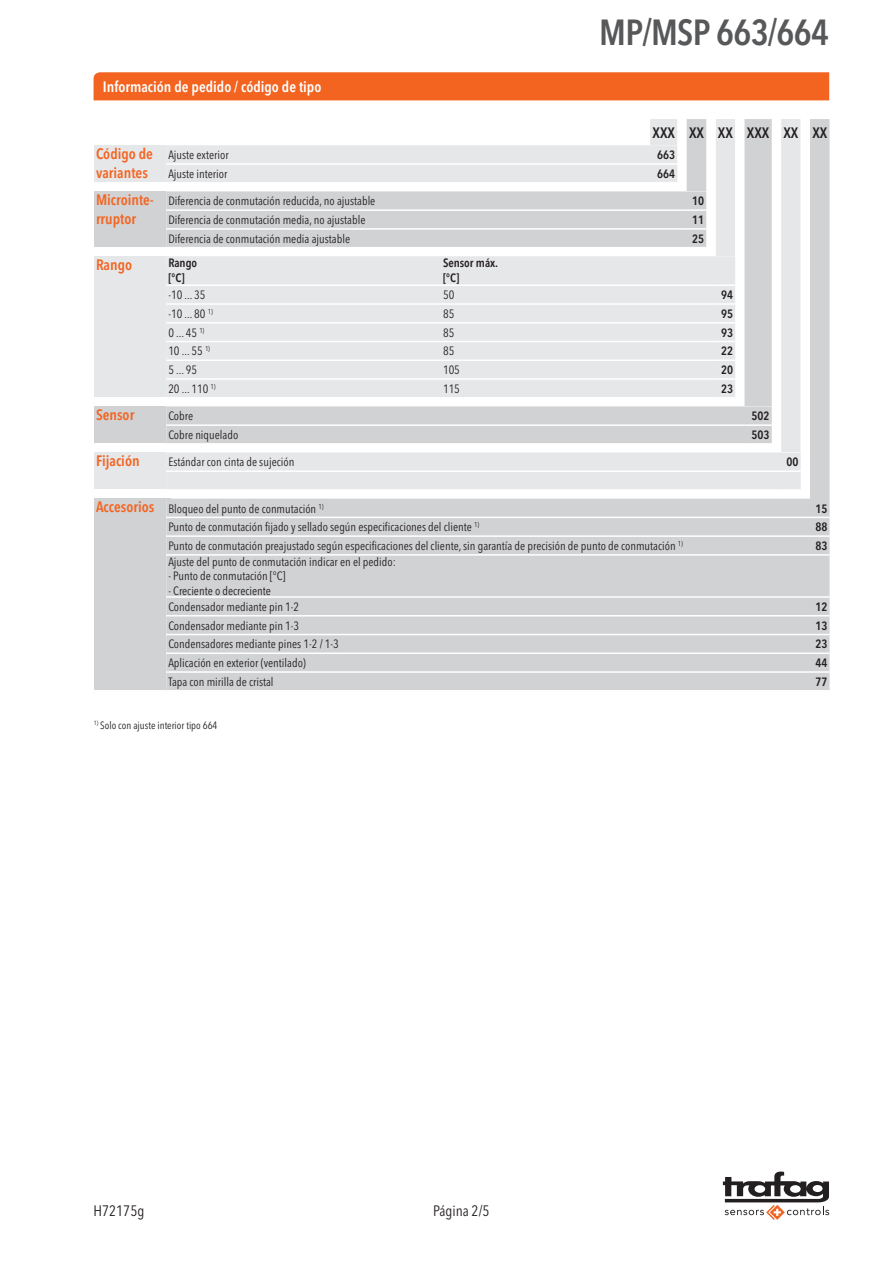
<style>
.page{position:relative;width:893px;height:1263px;background:#fff}
.page>*{position:absolute;margin:0;border:0;box-sizing:border-box;transform-origin:0 0}
.t1{font:600 condensed 36px "Avenir Next LT Pro";letter-spacing:-.02em;color:#57585a}
.t2{font:600 condensed 15px/18.8px "Avenir Next LT Pro";color:#f36421}
.t3{font:600 condensed 15px "Avenir Next LT Pro";color:#fff}
.t4{font:condensed 15px "Avenir Next LT Pro";color:#231f20}
.t5{font:600 condensed 15px "Avenir Next LT Pro";color:#231f20}
.t6{font:condensed 12px/16px "Avenir Next LT Pro";color:#231f20}
.t7{font:600 condensed 12px/14.4px "Avenir Next LT Pro";color:#231f20}
.t8{font:condensed 10.5px "Avenir Next LT Pro";color:#231f20}
.s1{font-weight:600;font-size:15px;color:#f36421}
</style>
<div class="page">
<svg style="left:723px;top:1171px;width:106px;height:49px"></svg>
<div style="left:94px;top:72px;width:735px;height:28px;background:#f36421"></div>
<svg style="left:650px;top:119px;width:37px;height:380px"></svg>
<svg style="left:687px;top:119px;width:143px;height:380px"></svg>
<div style="left:94px;top:145px;width:76px;height:37px;background:#e6e7e9"></div>
<div style="left:166px;top:145px;width:511px;height:37px;background:#e6e7e9"></div>
<hr style="left:166px;top:163px;width:484px;height:2px;background:#fff">
<hr style="left:650px;top:163px;width:27px;height:2px;background:#fff">
<hr style="left:650px;top:182px;width:27px;height:2px;background:#fff">
<div style="left:94px;top:191px;width:76px;height:56px;background:#d1d2d4"></div>
<svg style="left:166px;top:191px;width:540px;height:57px;background:#d4d5d7"></svg>
<div style="left:94px;top:256px;width:76px;height:141px;background:#e6e7e9"></div>
<div style="left:166px;top:256px;width:569px;height:141px;background:#e6e7e9"></div>
<hr style="left:166px;top:284px;width:275px;height:2px;background:#fff">
<hr style="left:441px;top:284px;width:275px;height:2px;background:#fff">
<svg style="left:716px;top:284px;width:19px;height:2px"></svg>
<hr style="left:166px;top:303px;width:275px;height:2px;background:#fff">
<hr style="left:441px;top:303px;width:275px;height:2px;background:#fff">
<svg style="left:716px;top:303px;width:19px;height:2px"></svg>
<hr style="left:166px;top:322px;width:275px;height:1px;background:#fff">
<hr style="left:441px;top:322px;width:275px;height:1px;background:#fff">
<svg style="left:716px;top:322px;width:19px;height:1px"></svg>
<hr style="left:166px;top:341px;width:275px;height:1px;background:#fff">
<hr style="left:441px;top:341px;width:275px;height:1px;background:#fff">
<svg style="left:716px;top:341px;width:19px;height:1px"></svg>
<hr style="left:166px;top:359px;width:275px;height:2px;background:#fff">
<hr style="left:441px;top:359px;width:275px;height:2px;background:#fff">
<svg style="left:716px;top:359px;width:19px;height:2px"></svg>
<hr style="left:166px;top:378px;width:275px;height:2px;background:#fff">
<hr style="left:441px;top:378px;width:275px;height:2px;background:#fff">
<svg style="left:716px;top:378px;width:19px;height:2px"></svg>
<hr style="left:441px;top:397px;width:275px;height:1px;background:#fff">
<svg style="left:716px;top:397px;width:19px;height:1px"></svg>
<div style="left:94px;top:406px;width:76px;height:37px;background:#d1d2d4"></div>
<div style="left:166px;top:406px;width:606px;height:37px;background:#d1d2d4"></div>
<hr style="left:166px;top:424px;width:578px;height:2px;background:#fff">
<hr style="left:744px;top:424px;width:28px;height:2px;background:#fff">
<hr style="left:166px;top:443px;width:578px;height:2px;background:#fff">
<hr style="left:744px;top:443px;width:28px;height:2px;background:#fff">
<div style="left:94px;top:452px;width:76px;height:37px;background:#e6e7e9"></div>
<div style="left:166px;top:452px;width:635px;height:37px;background:#e6e7e9"></div>
<hr style="left:166px;top:470px;width:615px;height:2px;background:#fff">
<hr style="left:781px;top:470px;width:20px;height:2px;background:#fff">
<hr style="left:166px;top:489px;width:615px;height:2px;background:#fff">
<hr style="left:781px;top:489px;width:20px;height:2px;background:#fff">
<div style="left:94px;top:499px;width:76px;height:191px;background:#d1d2d4"></div>
<div style="left:166px;top:499px;width:664px;height:191px;background:#d1d2d4"></div>
<hr style="left:166px;top:517px;width:644px;height:1px;background:#fff">
<svg style="left:810px;top:517px;width:20px;height:1px"></svg>
<hr style="left:166px;top:535px;width:644px;height:2px;background:#fff">
<hr style="left:810px;top:535px;width:20px;height:2px;background:#fff">
<hr style="left:166px;top:554px;width:644px;height:2px;background:#fff">
<hr style="left:810px;top:554px;width:20px;height:2px;background:#fff">
<hr style="left:166px;top:596px;width:644px;height:2px;background:#fff">
<hr style="left:810px;top:596px;width:20px;height:2px;background:#fff">
<hr style="left:166px;top:615px;width:644px;height:1px;background:#fff">
<svg style="left:810px;top:615px;width:20px;height:1px"></svg>
<hr style="left:166px;top:634px;width:644px;height:1px;background:#fff">
<svg style="left:810px;top:634px;width:20px;height:1px"></svg>
<hr style="left:166px;top:652px;width:644px;height:2px;background:#fff">
<hr style="left:810px;top:652px;width:20px;height:2px;background:#fff">
<hr style="left:166px;top:671px;width:644px;height:2px;background:#fff">
<hr style="left:810px;top:671px;width:20px;height:2px;background:#fff">
<p class="t3" style="left:103px;top:78px;width:220px">Información de pedido / código de tipo</p>
<h1 class="t1" style="left:599px;top:10px;width:231px">MP/MSP 663/664</h1>
<p class="t5" style="left:652px;top:123px;width:176px">XXX XX XX XXX XX XX</p>
<p class="t2" style="left:96px;top:144px;width:58px">Código de variantes</p>
<p class="t6" style="left:168px;top:147px;width:62px">Ajuste exterior</p>
<p class="t7" style="left:657px;top:148px;width:19px">663</p>
<p class="t6" style="left:168px;top:166px;width:61px">Ajuste interior</p>
<p class="t7" style="left:657px;top:166px;width:19px">664</p>
<p class="t2" style="left:96px;top:190px;width:59px">Microinte&shy;rruptor</p>
<p class="t6" style="left:168px;top:193px;width:209px">Diferencia de conmutación reducida, no ajustable</p>
<p class="t7" style="left:692px;top:194px;width:13px">10</p>
<p class="t6" style="left:168px;top:212px;width:199px">Diferencia de conmutación media, no ajustable</p>
<p class="t7" style="left:692px;top:213px;width:13px">11</p>
<p class="t6" style="left:168px;top:231px;width:183px">Diferencia de conmutación media ajustable</p>
<p class="t7" style="left:692px;top:231px;width:13px">25</p>
<p class="t2" style="left:96px;top:255px;width:38px">Rango</p>
<p class="t7" style="left:168px;top:256px;width:30px">Rango [°C]</p>
<p class="t7" style="left:443px;top:256px;width:57px">Sensor máx. [°C]</p>
<p class="t6" style="left:168px;top:287px;width:39px">-10 ... 35</p>
<p class="t6" style="left:443px;top:287px;width:13px">50</p>
<p class="t7" style="left:721px;top:288px;width:13px">94</p>
<p class="t6" style="left:168px;top:306px;width:46px">-10 ... 80 <sup>1)</sup></p>
<p class="t6" style="left:443px;top:306px;width:13px">85</p>
<p class="t7" style="left:721px;top:306px;width:13px">95</p>
<p class="t6" style="left:168px;top:324px;width:38px">0 ... 45 <sup>1)</sup></p>
<p class="t6" style="left:443px;top:324px;width:13px">85</p>
<p class="t7" style="left:721px;top:325px;width:13px">93</p>
<p class="t6" style="left:168px;top:343px;width:43px">10 ... 55 <sup>1)</sup></p>
<p class="t6" style="left:443px;top:343px;width:13px">85</p>
<p class="t7" style="left:721px;top:344px;width:13px">22</p>
<p class="t6" style="left:168px;top:362px;width:30px">5 ... 95</p>
<p class="t6" style="left:443px;top:362px;width:18px">105</p>
<p class="t7" style="left:721px;top:363px;width:13px">20</p>
<p class="t6" style="left:168px;top:381px;width:49px">20 ... 110 <sup>1)</sup></p>
<p class="t6" style="left:443px;top:381px;width:18px">115</p>
<p class="t7" style="left:721px;top:381px;width:13px">23</p>
<p class="t2" style="left:96px;top:405px;width:40px">Sensor</p>
<p class="t6" style="left:168px;top:408px;width:26px">Cobre</p>
<p class="t7" style="left:752px;top:409px;width:20px">502</p>
<p class="t6" style="left:168px;top:427px;width:71px">Cobre niquelado</p>
<p class="t7" style="left:752px;top:428px;width:20px">503</p>
<p class="t2" style="left:96px;top:451px;width:45px">Fijación</p>
<p class="t6" style="left:168px;top:454px;width:128px">Estándar con cinta de sujeción</p>
<p class="t7" style="left:786px;top:455px;width:13px">00</p>
<p class="t6" style="left:96px;top:500px;width:229px"><span class="s1">Accesorios</span> Bloqueo del punto de conmutación <sup>1)</sup></p>
<p class="t7" style="left:815px;top:501px;width:13px">15</p>
<p class="t6" style="left:168px;top:519px;width:312px">Punto de conmutación fijado y sellado según especificaciones del cliente <sup>1)</sup></p>
<p class="t7" style="left:815px;top:520px;width:13px">88</p>
<p class="t6" style="left:168px;top:538px;width:516px">Punto de conmutación preajustado según especificaciones del cliente, sin garantía de precisión de punto de conmutación <sup>1)</sup></p>
<p class="t7" style="left:815px;top:539px;width:13px">83</p>
<p class="t6" style="left:168px;top:554px;width:229px">Ajuste del punto de conmutación indicar en el pedido:</p>
<p class="t6" style="left:168px;top:568px;width:119px">- Punto de conmutación [°C]</p>
<p class="t6" style="left:168px;top:583px;width:132px">- Creciente o decreciente<br>Condensador mediante pin 1-2</p>
<p class="t7" style="left:815px;top:599px;width:13px">12</p>
<p class="t6" style="left:168px;top:617px;width:132px">Condensador mediante pin 1-3</p>
<p class="t7" style="left:815px;top:618px;width:13px">13</p>
<p class="t6" style="left:168px;top:636px;width:172px">Condensadores mediante pines 1-2 / 1-3</p>
<p class="t7" style="left:815px;top:637px;width:13px">23</p>
<p class="t6" style="left:168px;top:655px;width:139px">Aplicación en exterior (ventilado)</p>
<p class="t7" style="left:815px;top:656px;width:13px">44</p>
<p class="t6" style="left:168px;top:674px;width:107px">Tapa con mirilla de cristal</p>
<p class="t7" style="left:815px;top:674px;width:13px">77</p>
<p class="t8" style="left:94px;top:718px;width:125px"><sup>1)</sup> Solo con ajuste interior tipo 664</p>
<p class="t4" style="left:94px;top:1201px;width:52px">H72175g</p>
<p class="t4" style="left:433px;top:1202px;width:58px">Página 2/5</p>
</div>
